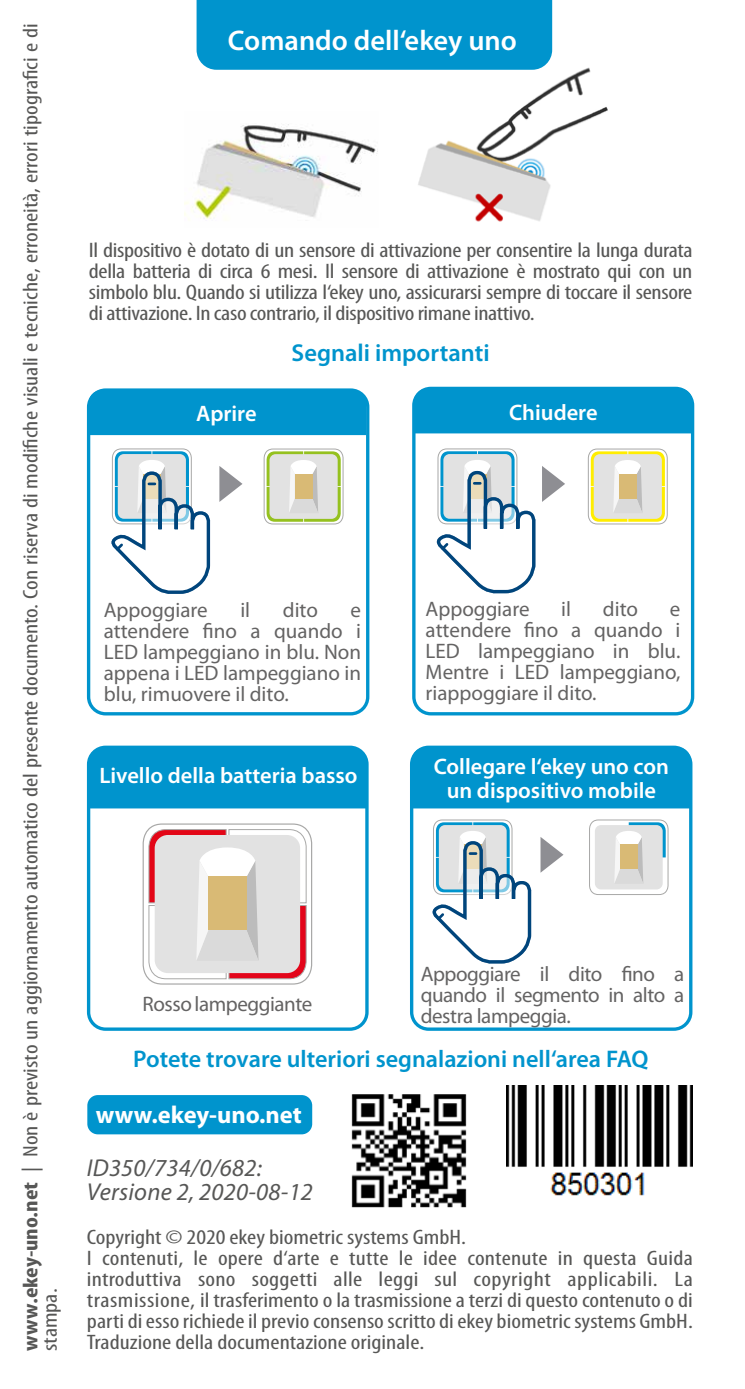
<style>
.page{position:relative;width:745px;height:1389px;background:#fff}
.page>*{position:absolute;margin:0;border:0;box-sizing:border-box;transform-origin:0 0}
.t1{font:600 28.35px "Myriad Pro";color:#fff}
.t2{font:italic 24.5px/24.5px "Myriad Pro";letter-spacing:.01em;color:#575756}
.t3{font:600 24.5px "Myriad Pro";color:#0094cd}
.t4{font:700 24.5px "Myriad Pro";color:#fff}
.t5{font:600 24.15px "Myriad Pro";color:#0094cd}
.t6{font:600 22.4px/23.4px "Myriad Pro";color:#fff;text-align:center}
.t7{font:condensed 21px/21px "Myriad Pro";color:#575756;scale:1.2 1}
.t8{font:21px/21px "Myriad Pro";color:#646363;text-align:justify}
.t9{font:21px "Myriad Pro";letter-spacing:-.02em;color:#646363}
.s1{font-weight:700}
</style>
<div class="page">
<img style="left:506px;top:1085px;width:186px;height:111px">
<img style="left:184px;top:124px;width:194px;height:95px">
<img style="left:418px;top:39px;width:190px;height:183px">
<div style="left:196px;top:0;width:356px;height:70px;background:#0094cd"></div>
<div style="left:412px;top:387px;width:281px;height:328px;border:3px solid #0094cd;border-radius:17px"></div>
<svg style="left:587px;top:448px;width:80px;height:77px"></svg>
<div style="left:618px;top:474px;width:18px;height:25px;background:#d9ba75"></div>
<svg style="left:436px;top:448px;width:128px;height:146px"></svg>
<div style="left:414px;top:388px;width:278px;height:45px;background:#0094cd"></div>
<div style="left:87px;top:388px;width:282px;height:327px;border:3px solid #0094cd;border-radius:17px"></div>
<div style="left:89px;top:390px;width:277px;height:45px;background:#0094cd"></div>
<svg style="left:263px;top:448px;width:80px;height:77px;background:#d9dec8"></svg>
<div style="left:294px;top:474px;width:18px;height:25px;background:#d9ba75"></div>
<svg style="left:219px;top:466px;width:23px;height:36px"></svg>
<svg style="left:111px;top:448px;width:100px;height:146px"></svg>
<div style="left:87px;top:746px;width:281px;height:285px;border:3px solid #0094cd;border-radius:17px"></div>
<div style="left:89px;top:748px;width:277px;height:60px;background:#0094cd"></div>
<div style="left:409px;top:746px;width:283px;height:285px;border:3px solid #0094cd;border-radius:17px"></div>
<div style="left:412px;top:747px;width:278px;height:61px;background:#0094cd"></div>
<svg style="left:540px;top:837px;width:23px;height:36px"></svg>
<svg style="left:589px;top:819px;width:79px;height:76px"></svg>
<div style="left:619px;top:845px;width:18px;height:24px;background:#d9ba75"></div>
<svg style="left:432px;top:819px;width:100px;height:145px"></svg>
<div style="left:87px;top:1095px;width:225px;height:39px;background:#0094cd;border-radius:11px"></div>
<svg style="left:142px;top:823px;width:170px;height:162px"></svg>
<div style="left:208px;top:877px;width:38px;height:53px;background:#d9ba75"></div>
<img style="left:351px;top:1094px;width:116px;height:114px">
<p class="t7" style="left:20px;top:1351px;width:1108px;rotate:-90deg"><span class="s1">www.ekey-uno.net</span> | Non è previsto un aggiornamento automatico del presente documento. Con riserva di modifiche visuali e tecniche, erroneità, errori tipografici e di</p>
<p class="t7" style="left:39px;top:1351px;width:54px;rotate:-90deg">stampa.</p>
<h1 class="t1" style="left:228px;top:22px;width:290px">Comando dell‘ekey uno</h1>
<p class="t7" style="left:89px;top:240px;width:504px;text-align:justify">Il dispositivo è dotato di un sensore di attivazione per consentire la lunga durata della batteria di circa 6 mesi. Il sensore di attivazione è mostrato qui con un simbolo blu. Quando si utilizza l‘ekey uno, assicurarsi sempre di toccare il sensore diattivazione. In casocontrario, ildispositivorimaneinattivo.</p>
<p class="t6" style="left:196px;top:401px;width:62px">Aprire</p>
<p class="t3" style="left:291px;top:337px;width:199px">Segnali importanti</p>
<p class="t6" style="left:509px;top:400px;width:90px">Chiudere</p>
<p class="t8" style="left:104px;top:599px;width:259px;text-indent:247px">e attendere fino a quando i LED lampeggiano in blu. Non appena i LED lampeggiano in blu, rimuovere il dito.</p>
<p class="t8" style="left:425px;top:598px;width:105px">Appoggiare</p>
<p class="t8" style="left:561px;top:598px;width:11px">il</p>
<p class="t8" style="left:602px;top:598px;width:37px">dito</p>
<p class="t8" style="left:104px;top:599px;width:105px">Appoggiare</p>
<p class="t8" style="left:240px;top:599px;width:11px">il</p>
<p class="t8" style="left:283px;top:599px;width:37px">dito</p>
<p class="t8" style="left:425px;top:598px;width:256px;text-indent:244px">e attendere fino a quando i LED lampeggiano in blu.<br>Mentre i LED lampeggiano, riappoggiare il dito.</p>
<p class="t6" style="left:99px;top:763px;width:259px">Livello della batteria basso</p>
<p class="t6" style="left:433px;top:754px;width:236px">Collegare l‘ekey uno con un dispositivo mobile</p>
<p class="t8" style="left:420px;top:963px;width:265px">Appoggiare il dito fino a quando il segmento in alto a destra lampeggia.</p>
<p class="t9" style="left:142px;top:991px;width:171px">Rossolampeggiante</p>
<p class="t5" style="left:133px;top:1044px;width:516px">Potete trovare ulteriori segnalazioni nell‘area FAQ</p>
<p class="t4" style="left:96px;top:1099px;width:207px">www.ekey-uno.net</p>
<p class="t2" style="left:87px;top:1155px;width:227px">ID350/734/0/682:<br>Versione 2, 2020-08-12</p>
<p class="t7" style="left:87px;top:1226px;width:506px">Copyright © 2020 ekey biometric systems GmbH.<br>I contenuti, le opere d‘arte e tutte le idee contenute in questa Guida introduttiva sono soggetti alle leggi sul copyright applicabili. La trasmissione, il trasferimentoolatrasmissioneaterzidiquestocontenutoodi partidiessorichiedeilprevioconsensoscrittodiekeybiometricsystems GmbH.</p>
<p class="t7" style="left:87px;top:1331px;width:282px">Traduzione della documentazione originale.</p>
</div>
